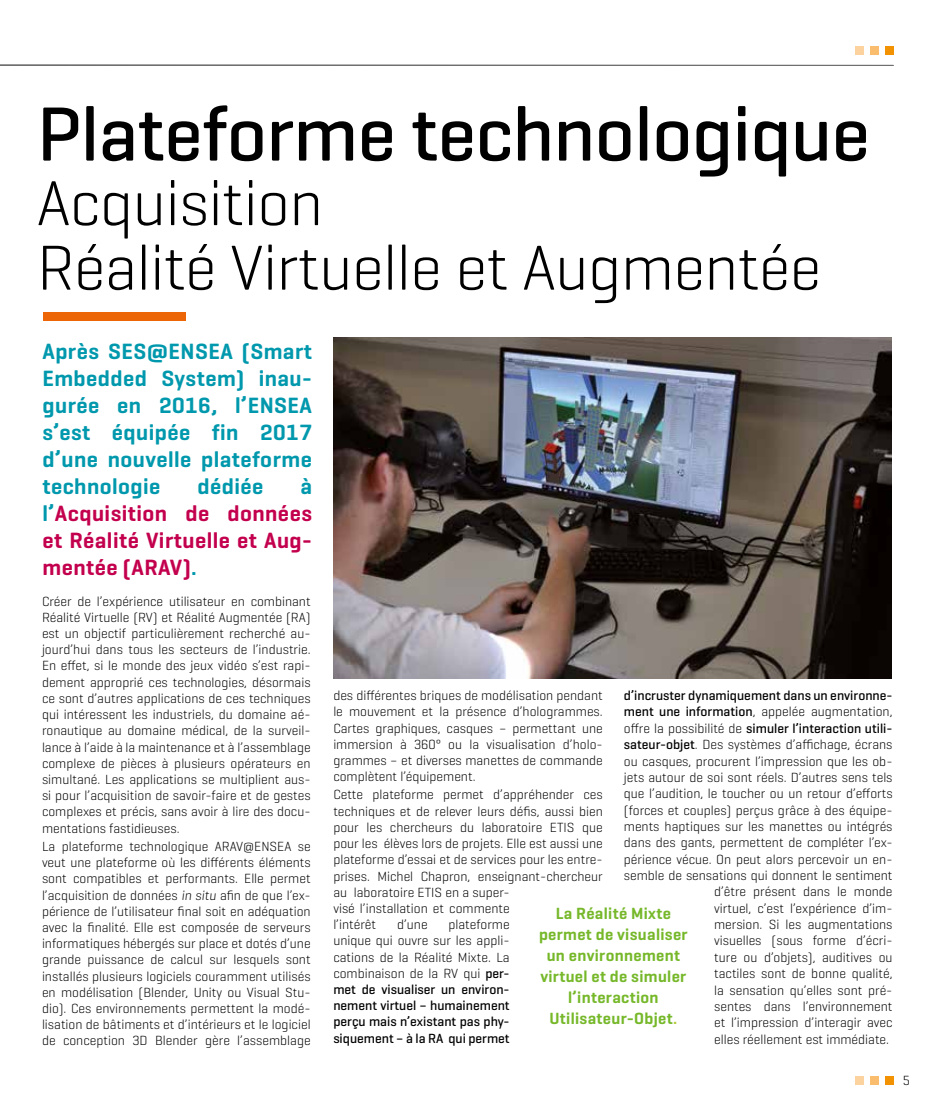
<style>
.page{position:relative;width:936px;height:1106px;background:#fff}
.page>*{position:absolute;margin:0;border:0;box-sizing:border-box;transform-origin:0 0}
.t1{font:500 78px "Geogrotesque";letter-spacing:-.01em;color:#000}
.t2{font:300 64.5px/64.5px "Geogrotesque";letter-spacing:-.01em;color:#000}
.t3{font:600 22.5px/27px "Geogrotesque";letter-spacing:.02em;color:#0098ad;text-align:justify}
.t4{font:600 22.5px/27px "Geogrotesque";letter-spacing:.02em;color:#c3004d;text-align:justify}
.t5{font:600 16.5px/21px "Geogrotesque";letter-spacing:.02em;color:#76b82a;text-align:center}
.t6{font:300 13.5px/16.2px "Geogrotesque";color:#000;text-align:justify}
.t7{font:500 13.5px/16.2px "Geogrotesque";color:#000;text-align:justify}
.s1{color:#0098ad}
.s2{font-style:italic}
.s3{font-weight:500}
.s4{color:#afcb37}
.s5{font-weight:300}
</style>
<div class="page">
<div style="left:44px;top:312px;width:142px;height:9px;background:#ec6608"></div>
<svg style="left:0;top:64px;width:894px;height:2px"></svg>
<div style="left:855px;top:47px;width:8px;height:8px;background:#fcd29e"></div>
<div style="left:870px;top:47px;width:8px;height:8px;background:#fabc6d"></div>
<div style="left:885px;top:47px;width:8px;height:8px;background:#f39200"></div>
<div style="left:855px;top:1076px;width:8px;height:8px;background:#fcd29e"></div>
<div style="left:870px;top:1076px;width:8px;height:8px;background:#fabc6d"></div>
<div style="left:885px;top:1076px;width:8px;height:8px;background:#f39200"></div>
<img style="left:333px;top:337px;width:558px;height:341px">
<h1 class="t1" style="left:37px;top:85px;width:834px">Plateforme technologique</h1>
<h2 class="t2" style="left:37px;top:169px;width:785px">Acquisition<br>Réalité Virtuelle et Augmentée</h2>
<h3 class="t3" style="left:42px;top:337px;width:271px">Après SES@ENSEA (Smart Embedded System) inau&shy;gurée en 2016, l’ENSEA s’est équipée fin 2017 d’une nouvelle plateforme technologie</h3>
<h3 class="t4" style="left:42px;top:472px;width:271px;text-indent:258px"><span class="s1">à l’</span>Acquisition de données et Réalité Virtuelle et Aug&shy;mentée (ARAV)<span class="s1">.</span></h3>
<h3 class="t3" style="left:197px;top:472px;width:67px">dédiée</h3>
<p class="t6" style="left:42px;top:592px;width:270px">Créer de l’expérience utilisateur en combinant Réalité Virtuelle (RV) et Réalité Augmentée (RA) est un objectif particulièrement recherché au&shy;jourd’hui dans tous les secteurs de l’industrie.<br>En effet, si le monde des jeux vidéo s’est rapi&shy;dement approprié ces technologies, désormais ce sont d’autres applications de ces techniques qui intéressent les industriels, du domaine aé&shy;ronautique au domaine médical, de la surveil&shy;lance à l’aide à la maintenance et à l’assemblage complexe de pièces à plusieurs opérateurs en simultané. Les applications se multiplient aus&shy;si pour l’acquisition de savoir-faire et de gestes complexes et précis, sans avoir à lire des docu&shy;mentations fastidieuses.</p>
<p class="t6" style="left:42px;top:837px;width:270px">La plateforme technologique ARAV@ENSEA se veut une plateforme où les différents éléments sont compatibles et performants. Elle permet l’acquisition de données <span class="s2">in situ</span> afin de que l’ex&shy;périence de l’utilisateur final soit en adéquation avec la finalité. Elle est composée de serveurs informatiques hébergés sur place et dotés d’une grande puissance de calcul sur lesquels sont installés plusieurs logiciels couramment utilisés en modélisation (Blender, Unity ou Visual Stu&shy;dio). Ces environnements permettent la modé&shy;lisation de bâtiments et d’intérieurs et le logiciel de conception 3D Blender gère l’assemblage</p>
<p class="t6" style="left:624px;top:687px;width:270px;text-align:right"><span class="s3">d’incruster dynamiquement dans un environne&shy;ment une information</span>, appelée augmentation, offre la possibilité de <span class="s3">simuler l’interaction utili&shy;sateur-objet</span>. Des systèmes d’affichage, écrans ou casques, procurent l’impression que les ob&shy;jets autour de soi sont réels. D’autres sens tels que l’audition, le toucher ou un retour d’efforts (forces et couples) perçus grâce à des équipe&shy;ments haptiques sur les manettes ou intégrés dans des gants, permettent de compléter l’ex&shy;périence vécue. On peut alors percevoir un en&shy;semble de sensations qui donnent le sentiment d’être présent dans le monde<br>virtuel, c’est l’expérience d’im-<br>mersion. Si les augmentations<br>visuelles (sous forme d’écri-<br>ture ou d’objets), auditives ou<br>tactiles sont de bonne qualité,<br>la sensation qu’elles sont pré-<br>sentes dans l’environnement<br>et l’impression d’interagir avec<br>elles réellement est immédiate.</p>
<p class="t6" style="left:333px;top:687px;width:271px">des différentes briques de modélisation pendant le mouvement et la présence d’hologrammes.<br>Cartes graphiques, casques – permettant une immersion à 360° ou la visualisation d’holo&shy;grammes – et diverses manettes de commande complètent l’équipement.</p>
<p class="t6" style="left:333px;top:786px;width:271px;text-align:left">Cette plateforme permet d’appréhender ces techniques et de relever leurs défis, aussi bien pour les chercheurs du laboratoire ETIS que pour les élèves lors de projets. Elle est aussi une plateforme d’essai et de services pour les entre&shy;prises. Michel Chapron, enseignant-chercheur au laboratoire ETIS en a super-<br>visé l’installation et commente<br>l’intérêt</p>
<p class="t5" style="left:539px;top:903px;width:150px">La Réalité Mixte permet de visualiser un environnement virtuel et de simuler l’interaction<br>Utilisateur-Objet<span class="s4">.</span></p>
<p class="t6" style="left:397px;top:916px;width:32px">d’une</p>
<p class="t7" style="left:333px;top:916px;width:178px;text-indent:115px"><span class="s5">plateforme unique qui ouvre sur les appli&shy;cations de la Réalité Mixte. La combinaison de la RV qui</span> per&shy;met de visualiser un environ&shy;nement virtuel – humainement perçu mais n’existant pas phy&shy;siquement – à la RA qui permet</p>
<p class="t6" style="left:902px;top:1071px;width:9px">5</p>
</div>
